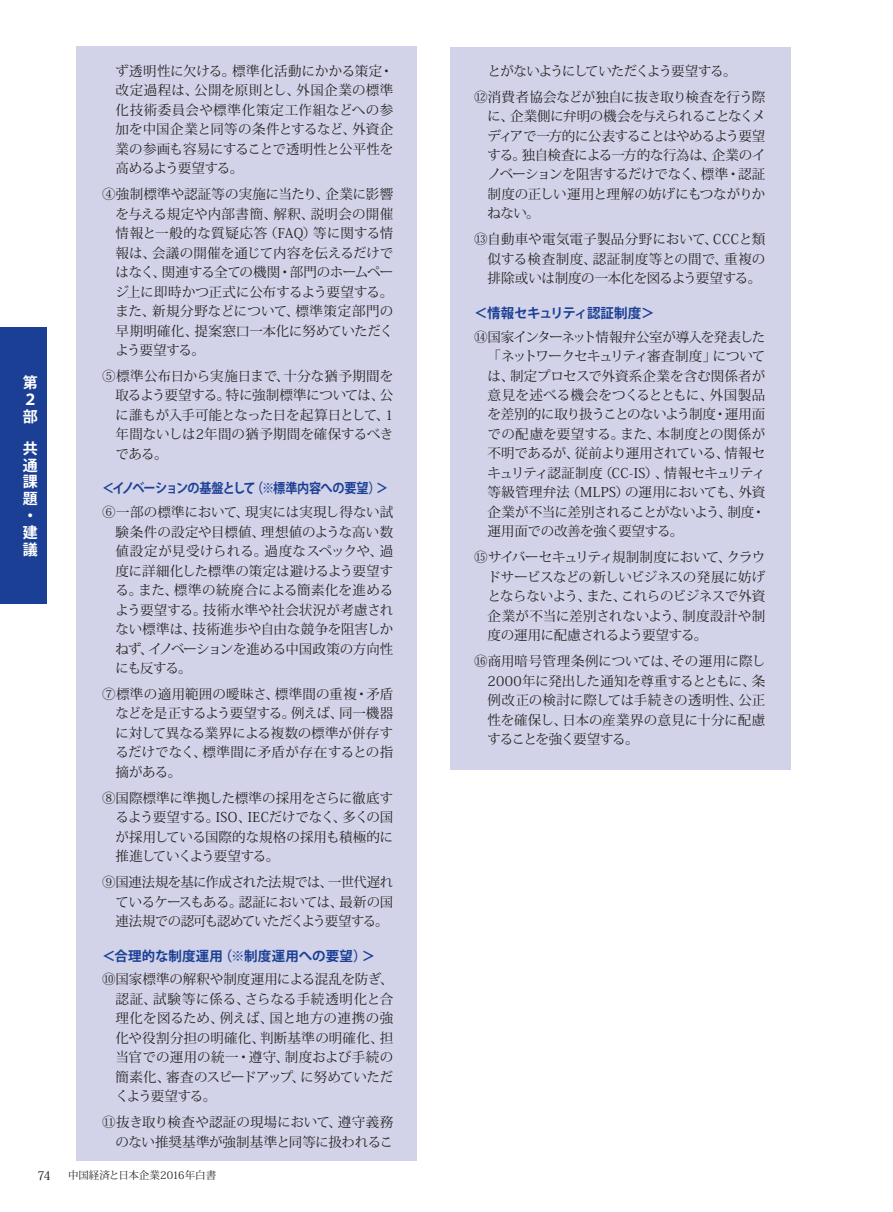
<style>
.page{position:relative;width:893px;height:1212px;background:#fff}
.page>*{position:absolute;margin:0;border:0;box-sizing:border-box;transform-origin:0 0}
.t1{font:700 15px/16.8px "Koz Go Pr 6 N";color:#fff}
.t2{font:13.5px/19.5px "Koz Min Pr 6 N";letter-spacing:-.02em;color:#231f20;text-align:justify}
.t3{font:13.5px/19.5px "Koz Min Pr 6 N";color:#231f20;text-align:right}
.t4{font:13.5px/26px "Koz Min Pr 6 N";letter-spacing:-.04em;color:#231f20}
.t5{font:700 13.5px "Koz Go Pr 6 N";letter-spacing:-.05em;color:#1b3f94;scale:.9 1}
.t6{font:700 13.5px "Koz Go Pr 6 N";letter-spacing:.01em;color:#1b3f94}
.t7{font:700 13.5px "Koz Go Pr 6 N";letter-spacing:-.04em;color:#1b3f94}
.t8{font:12px "Koz Min Pr 6 N";color:#231f20}
.t9{font:10.5px "Koz Min Pr 6 N";letter-spacing:-.01em;color:#231f20}
</style>
<div class="page">
<div style="left:451px;top:47px;width:340px;height:722px;background:#d2d3e8"></div>
<div style="left:77px;top:47px;width:340px;height:1114px;background:#d2d3e8"></div>
<div style="left:0;top:327px;width:47px;height:277px;background:#1b3f94"></div>
<p class="t1" style="left:23px;top:375px;width:16px">第<br>２部</p>
<p class="t1" style="left:23px;top:440px;width:16px">共通課題・建議</p>
<p class="t2" style="left:116px;top:61px;width:279px">ず透明性に欠ける。標準化活動にかかる策定・改定過程は、公開を原則とし、外国企業の標準化技術委員会や標準化策定工作組などへの参加を中国企業と同等の条件とするなど、外資企業の参画も容易にすることで透明性と公平性を高めるよう要望する。</p>
<p class="t2" style="left:116px;top:185px;width:279px;text-indent:-14px">④強制標準や認証等の実施に当たり、企業に影響を与える規定や内部書簡、解釈、説明会の開催情報と一般的な質疑応答（FAQ）等に関する情報は、会議の開催を通じて内容を伝えるだけではなく、関連する全ての機関・部門のホームページ上に即時かつ正式に公布するよう要望する。また、新規分野などについて、標準策定部門の早期明確化、提案窓口一本化に努めていただくよう要望する。</p>
<p class="t2" style="left:116px;top:366px;width:279px;text-indent:-14px">⑤標準公布日から実施日まで、十分な猶予期間を取るよう要望する。特に強制標準については、公に誰もが入手可能となった日を起算日として、1年間ないしは2年間の猶予期間を確保するべきである。</p>
<p class="t5" style="left:102px;top:481px;width:319px">＜イノベーションの基盤として（※標準内容への要望）＞</p>
<p class="t2" style="left:116px;top:503px;width:279px;text-indent:-14px">⑥一部の標準において、現実には実現し得ない試験条件の設定や目標値、理想値のような高い数値設定が見受けられる。過度なスペックや、過度に詳細化した標準の策定は避けるよう要望する。また、標準の統廃合による簡素化を進めるよう要望する。技術水準や社会状況が考慮されない標準は、技術進歩や自由な競争を阻害しかねず、イノベーションを進める中国政策の方向性にも反する。</p>
<p class="t2" style="left:116px;top:684px;width:279px;text-indent:-14px">⑦標準の適用範囲の曖昧さ、標準間の重複・矛盾などを是正するよう要望する。例えば、同一機器に対して異なる業界による複数の標準が併存するだけでなく、標準間に矛盾が存在するとの指摘がある。</p>
<p class="t2" style="left:116px;top:788px;width:279px;text-indent:-14px">⑧国際標準に準拠した標準の採用をさらに徹底するよう要望する。ISO、IECだけでなく、多くの国が採用している国際的な規格の採用も積極的に推進していくよう要望する。</p>
<p class="t2" style="left:116px;top:873px;width:279px;text-indent:-14px">⑨国連法規を基に作成された法規では、一世代遅れているケースもある。認証においては、最新の国連法規での認可も認めていただくよう要望する。</p>
<p class="t6" style="left:102px;top:948px;width:275px">＜合理的な制度運用（※制度運用への要望）＞</p>
<p class="t2" style="left:116px;top:970px;width:279px;text-indent:-14px">⑩国家標準の解釈や制度運用による混乱を防ぎ、認証、試験等に係る、さらなる手続透明化と合理化を図るため、例えば、国と地方の連携の強化や役割分担の明確化、判断基準の明確化、担当官での運用の統一・遵守、制度および手続の簡素化、審査のスピードアップ、に努めていただくよう要望する。</p>
<p class="t3" style="left:102px;top:1113px;width:293px">⑪抜き取り検査や認証の現場において、遵守義務のない推奨基準が強制基準と同等に扱われるこ</p>
<p class="t8" style="left:37px;top:1169px;width:15px">74</p>
<p class="t9" style="left:68px;top:1169px;width:150px">中国経済と日本企業2016年白書</p>
<p class="t4" style="left:474px;top:58px;width:293px;text-indent:14px">とがないようにしていただくよう要望する。<br>⑫消費者協会などが独自に抜き取り検査を行う際</p>
<p class="t2" style="left:488px;top:107px;width:279px">に、企業側に弁明の機会を与えられることなくメディアで一方的に公表することはやめるよう要望する。独自検査による一方的な行為は、企業のイノベーションを阻害するだけでなく、標準・認証制度の正しい運用と理解の妨げにもつながりかねない。</p>
<p class="t2" style="left:488px;top:230px;width:279px;text-indent:-14px">⑬自動車や電気電子製品分野において、CCCと類似する検査制度、認証制度等との間で、重複の排除或いは制度の一本化を図るよう要望する。</p>
<p class="t7" style="left:474px;top:305px;width:182px">＜情報セキュリティ認証制度＞</p>
<p class="t2" style="left:488px;top:327px;width:279px;text-indent:-14px">⑭国家インターネット情報弁公室が導入を発表した「ネットワークセキュリティ審査制度」については、制定プロセスで外資系企業を含む関係者が意見を述べる機会をつくるとともに、外国製品を差別的に取り扱うことのないよう制度・運用面での配慮を要望する。また、本制度との関係が不明であるが、従前より運用されている、情報セキュリティ認証制度（CC-IS）、情報セキュリティ等級管理弁法（MLPS）の運用においても、外資企業が不当に差別されることがないよう、制度・運用面での改善を強く要望する。</p>
<p class="t2" style="left:488px;top:548px;width:279px;text-indent:-14px">⑮サイバーセキュリティ規制制度において、クラウドサービスなどの新しいビジネスの発展に妨げとならないよう、また、これらのビジネスで外資企業が不当に差別されないよう、制度設計や制度の運用に配慮されるよう要望する。</p>
<p class="t2" style="left:488px;top:652px;width:279px;text-indent:-14px">⑯商用暗号管理条例については、その運用に際し2000年に発出した通知を尊重するとともに、条例改正の検討に際しては手続きの透明性、公正性を確保し、日本の産業界の意見に十分に配慮することを強く要望する。</p>
</div>
